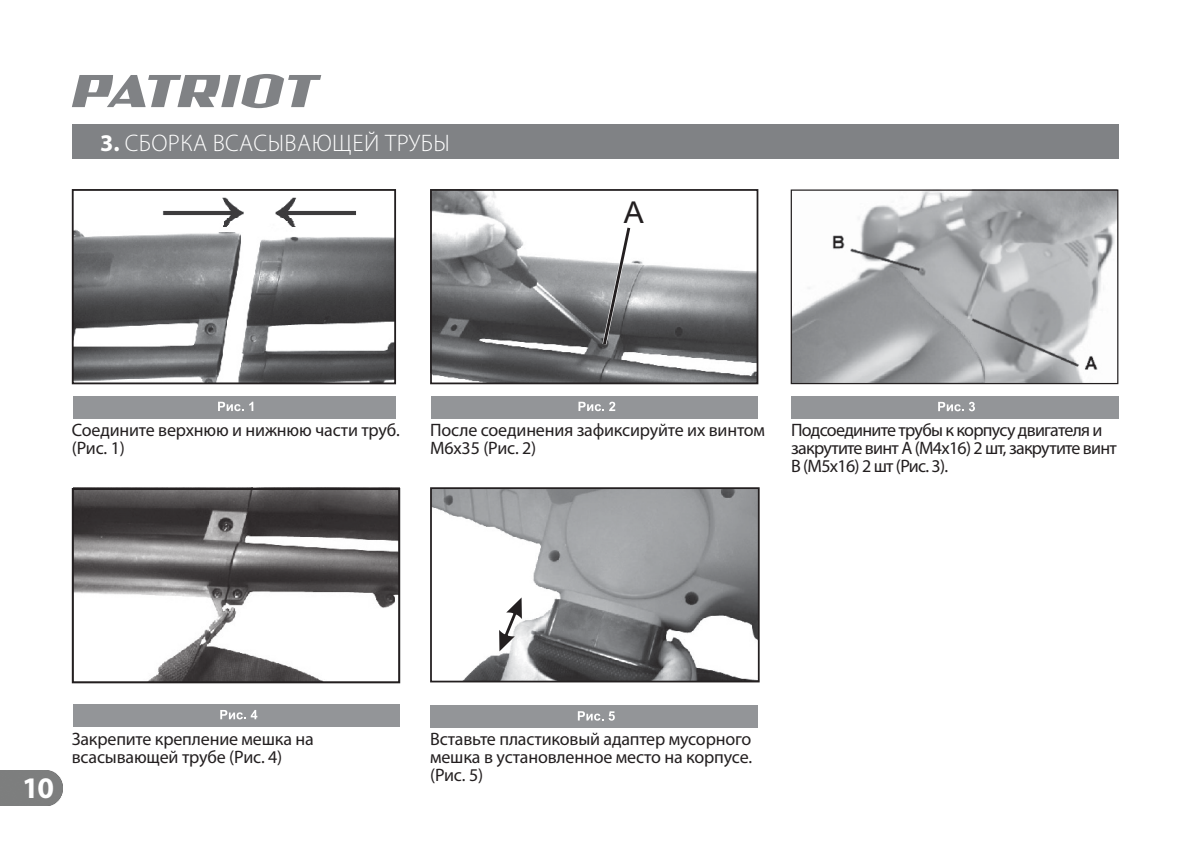
<style>
.page{position:relative;width:1191px;height:843px;background:#fff}
.page>*{position:absolute;margin:0;border:0;box-sizing:border-box;transform-origin:0 0}
.t1{font:700 30px "Myriad Pro";color:#fff}
.t2{font:30px "Arial";color:#231f20}
.t3{font:300 24px "Myriad Pro";letter-spacing:.02em;color:#fff}
.t4{font:18px/18px "Myriad Pro";letter-spacing:-.01em;color:#231f20}
.t5{font:18px/18px "Myriad Pro";letter-spacing:-.04em;color:#231f20}
.s1{font-weight:700}
</style>
<div class="page">
<div style="left:0;top:770px;width:62px;height:35px;background:#7d7e7e"></div>
<svg style="left:72px;top:74px;width:249px;height:34px"></svg>
<div style="left:72px;top:125px;width:1046px;height:34px;background:#808285"></div>
<img style="left:75px;top:229px;width:318px;height:152px">
<div style="left:72px;top:189px;width:324px;height:195px;border:2px solid #231f20"></div>
<img style="left:140px;top:197px;width:252px;height:34px">
<div style="left:73px;top:396px;width:322px;height:23px;background:#939598"></div>
<svg style="left:218px;top:402px;width:35px;height:9px"></svg>
<div style="left:431px;top:396px;width:326px;height:23px;background:#939598"></div>
<svg style="left:578px;top:402px;width:37px;height:9px"></svg>
<img style="left:433px;top:192px;width:322px;height:189px">
<svg style="left:600px;top:223px;width:34px;height:126px"></svg>
<div style="left:430px;top:189px;width:328px;height:195px;border:2px solid #231f20"></div>
<div style="left:791px;top:396px;width:327px;height:23px;background:#939598"></div>
<svg style="left:938px;top:402px;width:37px;height:9px"></svg>
<img style="left:793px;top:191px;width:323px;height:191px">
<div style="left:791px;top:189px;width:327px;height:195px;border:1px solid #231f20"></div>
<div style="left:73px;top:704px;width:326px;height:23px;background:#939598"></div>
<svg style="left:220px;top:710px;width:37px;height:9px"></svg>
<img style="left:74px;top:487px;width:326px;height:193px">
<div style="left:72px;top:488px;width:328px;height:195px;border:2px solid #231f20"></div>
<div style="left:431px;top:705px;width:327px;height:23px;background:#939598"></div>
<svg style="left:578px;top:711px;width:25px;height:10px"></svg>
<svg style="left:609px;top:711px;width:6px;height:10px"></svg>
<svg style="left:430px;top:487px;width:330px;height:196px"></svg>
<h2 class="t3" style="left:100px;top:131px;width:351px"><span class="s1">3.</span> СБОРКА ВСАСЫВАЮЩЕЙ ТРУБЫ</h2>
<h1 class="t2" style="left:624px;top:195px;width:22px">A</h1>
<p class="t4" style="left:72px;top:422px;width:330px">Соедините верхнюю и нижнюю части труб. (Рис. 1)</p>
<p class="t4" style="left:430px;top:422px;width:336px">После соединения зафиксируйте их винтом<br>М6х35 (Рис. 2)</p>
<p class="t5" style="left:791px;top:422px;width:327px">Подсоедините трубы к корпусу двигателя и закрутите винт А (М4х16) 2 шт, закрутите винт<br>В (М5х16) 2 шт (Рис. 3).</p>
<h1 class="t1" style="left:22px;top:773px;width:33px">10</h1>
<p class="t4" style="left:72px;top:730px;width:244px">Закрепите крепление мешка на всасывающей трубе (Рис. 4)</p>
<p class="t4" style="left:430px;top:730px;width:324px;text-align:justify">Вставьте пластиковый адаптер мусорного мешка в установленное место на корпусе. (Рис. 5)</p>
</div>
